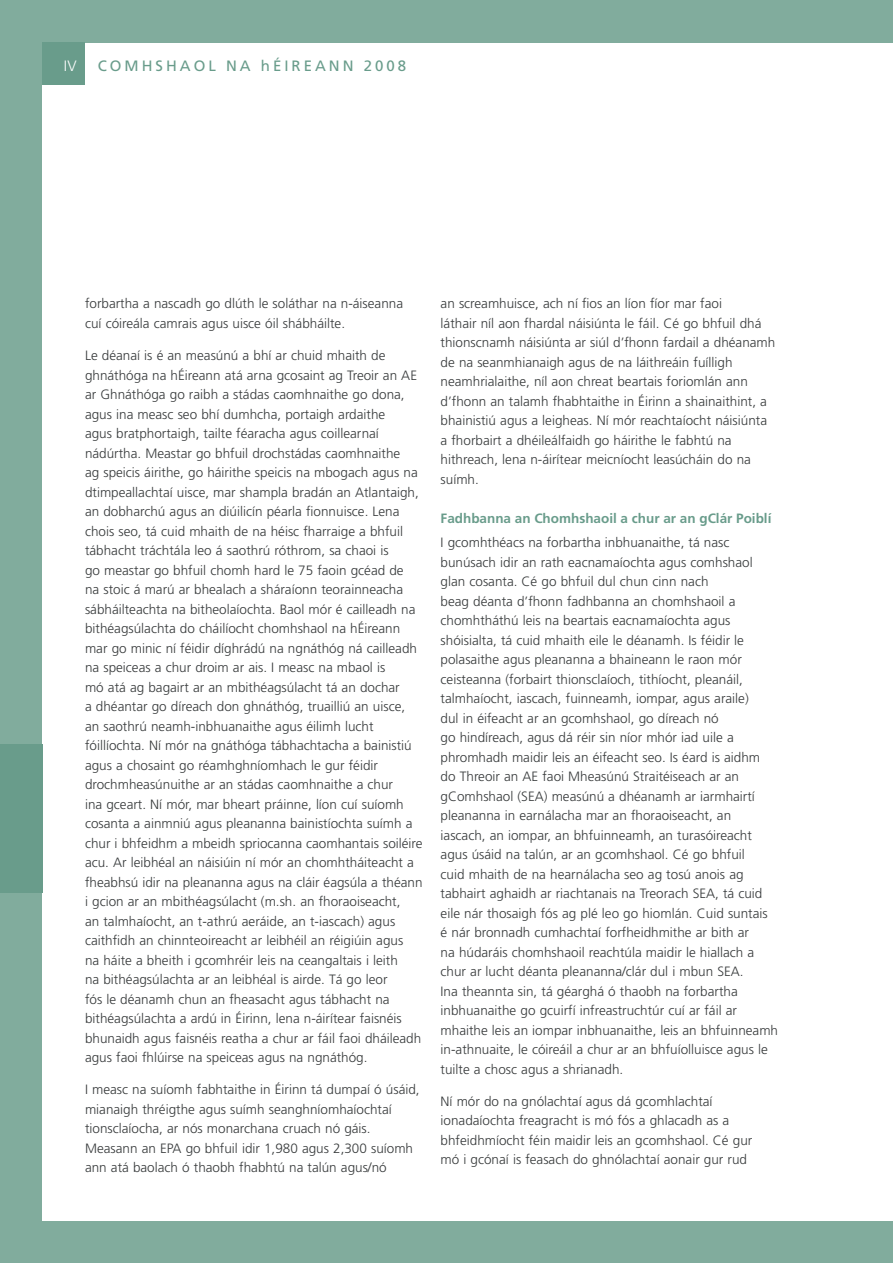
<style>
.page{position:relative;width:893px;height:1263px;background:#81ac9d}
.page>*{position:absolute;margin:0;border:0;box-sizing:border-box;transform-origin:0 0}
.t1{font:15px "Frutiger";letter-spacing:.2em;color:#699c8b}
.t2{font:300 15px "Frutiger";color:#fff}
.t3{font:300 13.5px/19.5px "Frutiger";color:#373a3b}
.t4{font:700 13.5px "Frutiger";color:#699c8b}
</style>
<div class="page">
<div style="left:43px;top:43px;width:850px;height:1177px;background:#fff"></div>
<div style="left:43px;top:43px;width:42px;height:42px;background:#699c8b"></div>
<div style="left:0;top:744px;width:43px;height:149px;background:#699c8b"></div>
<p class="t2" style="left:64px;top:58px;width:14px">IV</p>
<p class="t1" style="left:98px;top:57px;width:310px">COMHSHAOL NA hÉIREANN 2008</p>
<p class="t3" style="left:85px;top:294px;width:320px">forbartha a nascadh go dlúth le soláthar na n-áiseanna cuí cóireála camrais agus uisce óil shábháilte.</p>
<p class="t3" style="left:85px;top:346px;width:339px">Le déanaí is é an measúnú a bhí ar chuid mhaith de ghnáthóga na hÉireann atá arna gcosaint ag Treoir an AE ar Ghnáthóga go raibh a stádas caomhnaithe go dona, agus ina measc seo bhí dumhcha, portaigh ardaithe<br>agus bratphortaigh, tailte féaracha agus coillearnaí nádúrtha. Meastar go bhfuil drochstádas caomhnaithe<br>ag speicis áirithe, go háirithe speicis na mbogach agus na dtimpeallachtaí uisce, mar shampla bradán an Atlantaigh, an dobharchú agus an diúilicín péarla fionnuisce. Lena chois seo, tá cuid mhaith de na héisc fharraige a bhfuil tábhacht tráchtála leo á saothrú róthrom, sa chaoi is<br>go meastar go bhfuil chomh hard le 75 faoin gcéad de<br>na stoic á marú ar bhealach a sháraíonn teorainneacha sábháilteachta na bitheolaíochta. Baol mór é cailleadh na bithéagsúlachta do cháilíocht chomhshaol na hÉireann mar go minic ní féidir díghrádú na ngnáthóg ná cailleadh na speiceas a chur droim ar ais. I measc na mbaol is<br>mó atá ag bagairt ar an mbithéagsúlacht tá an dochar<br>a dhéantar go díreach don ghnáthóg, truailliú an uisce, an saothrú neamh-inbhuanaithe agus éilimh lucht fóillíochta. Ní mór na gnáthóga tábhachtacha a bainistiú agus a chosaint go réamhghníomhach le gur féidir drochmheasúnuithe ar an stádas caomhnaithe a chur<br>ina gceart. Ní mór, mar bheart práinne, líon cuí suíomh cosanta a ainmniú agus pleananna bainistíochta suímh a chur i bhfeidhm a mbeidh spriocanna caomhantais soiléire acu. Ar leibhéal an náisiúin ní mór an chomhtháiteacht a fheabhsú idir na pleananna agus na cláir éagsúla a théann i gcion ar an mbithéagsúlacht (m.sh. an fhoraoiseacht,<br>an talmhaíocht, an t-athrú aeráide, an t-iascach) agus caithfidh an chinnteoireacht ar leibhéil an réigiúin agus<br>na háite a bheith i gcomhréir leis na ceangaltais i leith<br>na bithéagsúlachta ar an leibhéal is airde. Tá go leor<br>fós le déanamh chun an fheasacht agus tábhacht na bithéagsúlachta a ardú in Éirinn, lena n-áirítear faisnéis bhunaidh agus faisnéis reatha a chur ar fáil faoi dháileadh agus faoi fhlúirse na speiceas agus na ngnáthóg.</p>
<p class="t3" style="left:85px;top:1080px;width:336px">I measc na suíomh fabhtaithe in Éirinn tá dumpaí ó úsáid, mianaigh thréigthe agus suímh seanghníomhaíochtaí tionsclaíocha, ar nós monarchana cruach nó gáis.<br>Measann an EPA go bhfuil idir 1,980 agus 2,300 suíomh ann atá baolach ó thaobh fhabhtú na talún agus/nó</p>
<p class="t3" style="left:441px;top:294px;width:336px">an screamhuisce, ach ní fios an líon fíor mar faoi<br>láthair níl aon fhardal náisiúnta le fáil. Cé go bhfuil dhá thionscnamh náisiúnta ar siúl d’fhonn fardail a dhéanamh de na seanmhianaigh agus de na láithreáin fuílligh neamhrialaithe, níl aon chreat beartais foriomlán ann d’fhonn an talamh fhabhtaithe in Éirinn a shainaithint, a bhainistiú agus a leigheas. Ní mór reachtaíocht náisiúnta a fhorbairt a dhéileálfaidh go háirithe le fabhtú na hithreach, lena n-áirítear meicníocht leasúcháin do na suímh.</p>
<p class="t4" style="left:441px;top:511px;width:332px">Fadhbanna an Chomhshaoil a chur ar an gClár Poiblí</p>
<p class="t3" style="left:441px;top:533px;width:339px">I gcomhthéacs na forbartha inbhuanaithe, tá nasc bunúsach idir an rath eacnamaíochta agus comhshaol glan cosanta. Cé go bhfuil dul chun cinn nach<br>beag déanta d’fhonn fadhbanna an chomhshaoil a chomhtháthú leis na beartais eacnamaíochta agus shóisialta, tá cuid mhaith eile le déanamh. Is féidir le polasaithe agus pleananna a bhaineann le raon mór ceisteanna (forbairt thionsclaíoch, tithíocht, pleanáil, talmhaíocht, iascach, fuinneamh, iompar, agus araile)<br>dul in éifeacht ar an gcomhshaol, go díreach nó<br>go hindíreach, agus dá réir sin níor mhór iad uile a phromhadh maidir leis an éifeacht seo. Is éard is aidhm do Threoir an AE faoi Mheasúnú Straitéiseach ar an gComhshaol (SEA) measúnú a dhéanamh ar iarmhairtí pleananna in earnálacha mar an fhoraoiseacht, an iascach, an iompar, an bhfuinneamh, an turasóireacht agus úsáid na talún, ar an gcomhshaol. Cé go bhfuil<br>cuid mhaith de na hearnálacha seo ag tosú anois ag tabhairt aghaidh ar riachtanais na Treorach SEA, tá cuid eile nár thosaigh fós ag plé leo go hiomlán. Cuid suntais<br>é nár bronnadh cumhachtaí forfheidhmithe ar bith ar<br>na húdaráis chomhshaoil reachtúla maidir le hiallach a chur ar lucht déanta pleananna/clár dul i mbun SEA.<br>Ina theannta sin, tá géarghá ó thaobh na forbartha inbhuanaithe go gcuirfí infreastruchtúr cuí ar fáil ar mhaithe leis an iompar inbhuanaithe, leis an bhfuinneamh in-athnuaite, le cóireáil a chur ar an bhfuíolluisce agus le tuilte a chosc agus a shrianadh.</p>
<p class="t3" style="left:441px;top:1091px;width:313px">Ní mór do na gnólachtaí agus dá gcomhlachtaí ionadaíochta freagracht is mó fós a ghlacadh as a bhfeidhmíocht féin maidir leis an gcomhshaol. Cé gur mó i gcónaí is feasach do ghnólachtaí aonair gur rud</p>
</div>
